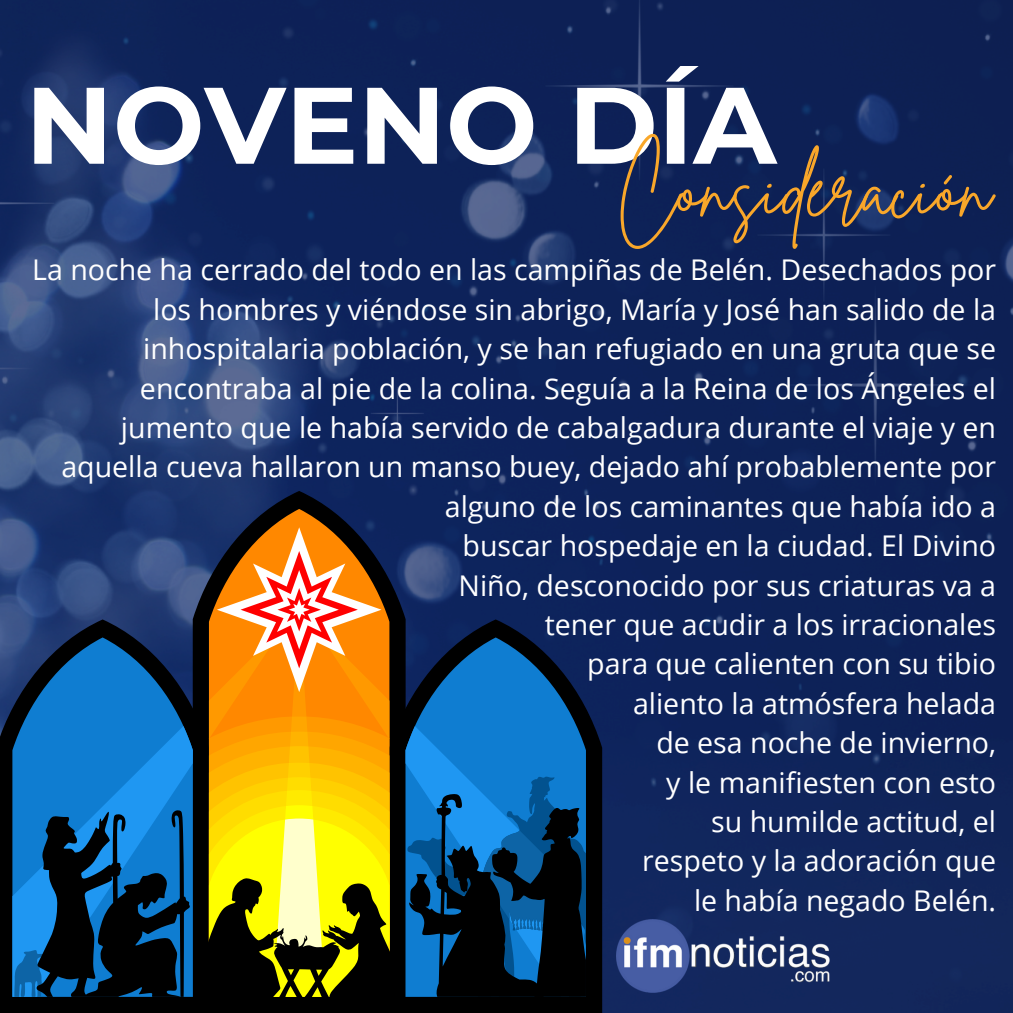
<style>
.page{position:relative;width:1013px;height:1013px;background:#fff}
.page>*{position:absolute;margin:0;border:0;box-sizing:border-box;transform-origin:0 0}
.t1{font:700 108.5px "Montserrat";color:#fff}
.t2{font:79.62px "Brittany Signature";color:#f9a72a}
.t3{font:28.5px/39.4px "Open Sans";color:#fff;text-align:right}
</style>
<div class="page">
<img style="left:0;top:0;width:1012px;height:1012px">
<svg style="left:193px;top:491px;width:212px;height:521px;background:#0f1d40"></svg>
<svg style="left:209px;top:509px;width:180px;height:18px;background:#352e36"></svg>
<svg style="left:389px;top:619px;width:213px;height:393px;background:#030917"></svg>
<svg style="left:405px;top:637px;width:181px;height:70px;background:#0a447c"></svg>
<svg style="left:0;top:619px;width:209px;height:393px;background:#0a1526"></svg>
<svg style="left:12px;top:637px;width:181px;height:89px;background:#0f4981"></svg>
<svg style="left:405px;top:707px;width:181px;height:289px;background:#0a4f83"></svg>
<svg style="left:14px;top:707px;width:179px;height:289px;background:#0d5994"></svg>
<svg style="left:207px;top:527px;width:184px;height:471px;background:#c9951e"></svg>
<img style="left:616px;top:919px;width:214px;height:73px">
<p class="t1" style="left:25px;top:59px;width:752px">NOVENO DÍA</p>
<p class="t2" style="left:616px;top:137px;width:376px">Consideración</p>
<p class="t3" style="left:32px;top:250px;width:965px">La noche ha cerrado del todo en las campiñas de Belén. Desechados por los hombres y viéndose sin abrigo, María y José han salido de la inhospitalaria población, y se han refugiado en una gruta que se encontraba al pie de la colina. Seguía a la Reina de los Ángeles el jumento que le había servido de cabalgadura durante el viaje y en aquella cueva hallaron un manso buey, dejado ahí probablemente por alguno de los caminantes que había ido a</p>
<h1 class="t3" style="left:462px;top:525px;width:535px">buscar hospedaje en la ciudad. El Divino</h1>
<h2 class="t3" style="left:458px;top:565px;width:539px">Niño, desconocido por sus criaturas va a</h2>
<p class="t3" style="left:544px;top:604px;width:453px">tener que acudir a los irracionales</p>
<p class="t3" style="left:587px;top:643px;width:410px">para que calienten con su tibio</p>
<p class="t3" style="left:633px;top:683px;width:364px">aliento la atmósfera helada</p>
<p class="t3" style="left:656px;top:722px;width:341px">de esa noche de invierno,</p>
<p class="t3" style="left:666px;top:761px;width:331px">y le manifiesten con esto</p>
<p class="t3" style="left:711px;top:801px;width:286px">su humilde actitud, el</p>
<p class="t3" style="left:642px;top:840px;width:355px">respeto y la adoración que</p>
<p class="t3" style="left:694px;top:880px;width:303px">le había negado Belén.</p>
</div>
